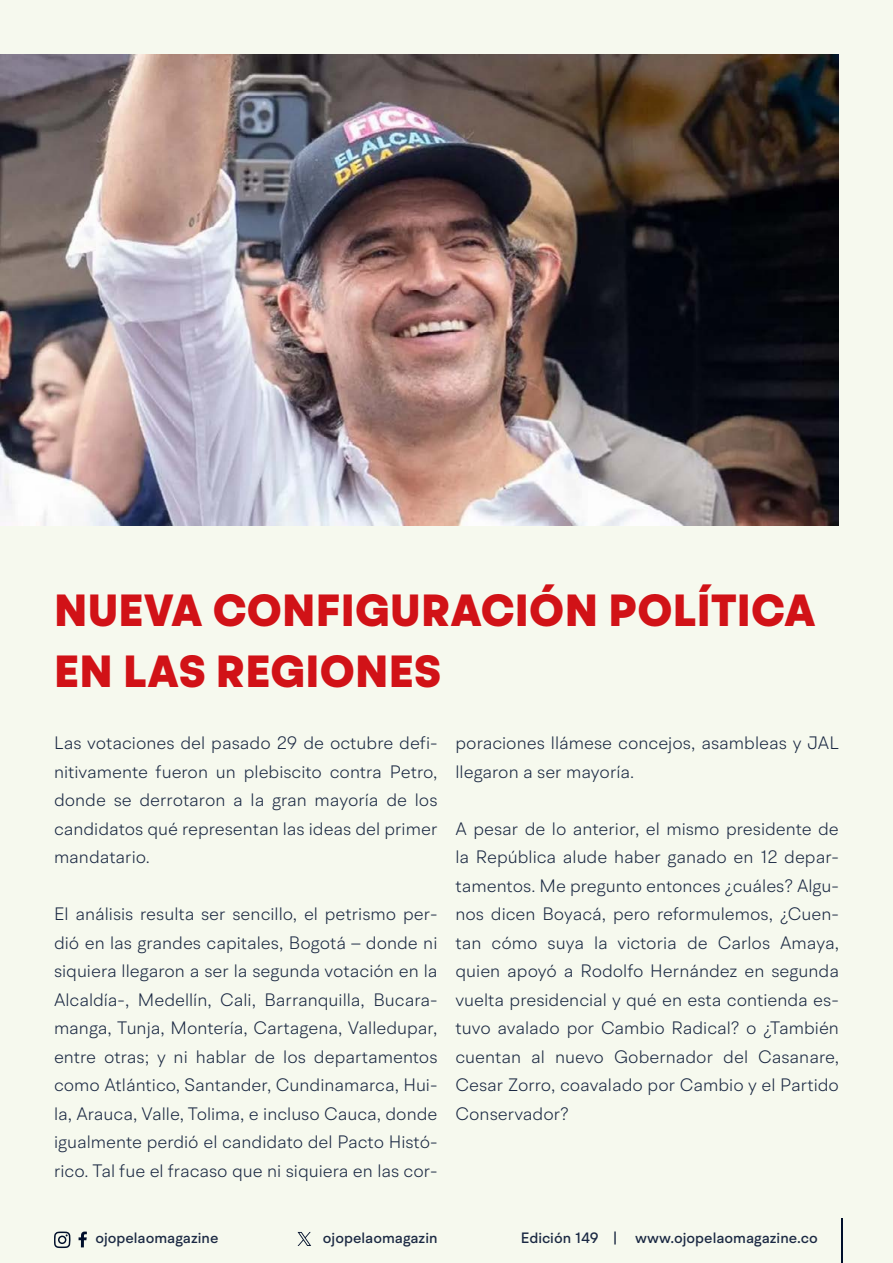
<style>
.page{position:relative;width:893px;height:1263px;background:#f6f9ee}
.page>*{position:absolute;margin:0;border:0;box-sizing:border-box;transform-origin:0 0}
.t1{font:900 45px/61.5px "BR Hendrix";letter-spacing:.005em;color:#d11217}
.t2{font:300 18px/28.5px "BR Hendrix";color:#1b2943;text-align:justify}
.t3{font:500 15px "BR Hendrix";color:#1b2943}
</style>
<div class="page">
<svg style="left:79px;top:1231px;width:8px;height:16px"></svg>
<svg style="left:54px;top:1231px;width:17px;height:17px"></svg>
<hr style="left:841px;top:1219px;width:1px;height:44px;background:#000f2b">
<svg style="left:298px;top:1232px;width:13px;height:14px"></svg>
<img style="left:0;top:54px;width:839px;height:472px">
<h1 class="t1" style="left:54px;top:581px;width:763px">NUEVA CONFIGURACIÓN POLÍTICA<br>EN LAS REGIONES</h1>
<p class="t2" style="left:54px;top:729px;width:385px">Las votaciones del pasado 29 de octubre defi&shy;nitivamente fueron un plebiscito contra Petro, donde se derrotaron a la gran mayoría de los candidatos qué representan las ideas del primer mandatario.</p>
<p class="t2" style="left:54px;top:900px;width:385px">El análisis resulta ser sencillo, el petrismo per&shy;dió en las grandes capitales, Bogotá – donde ni siquiera llegaron a ser la segunda votación en la Alcaldía-, Medellín, Cali, Barranquilla, Bucara&shy;manga, Tunja, Montería, Cartagena, Valledupar, entre otras; y ni hablar de los departamentos como Atlántico, Santander, Cundinamarca, Hui&shy;la, Arauca, Valle, Tolima, e incluso Cauca, donde igualmente perdió el candidato del Pacto Histó&shy;rico. Tal fue el fracaso que ni siquiera en las cor-</p>
<p class="t2" style="left:455px;top:729px;width:385px">poraciones llámese concejos, asambleas y JAL llegaron a ser mayoría.</p>
<p class="t2" style="left:455px;top:814px;width:385px">A pesar de lo anterior, el mismo presidente de la República alude haber ganado en 12 depar&shy;tamentos. Me pregunto entonces ¿cuáles? Algu&shy;nos dicen Boyacá, pero reformulemos, ¿Cuen&shy;tan cómo suya la victoria de Carlos Amaya, quien apoyó a Rodolfo Hernández en segunda vuelta presidencial y qué en esta contienda es&shy;tuvo avalado por Cambio Radical? o ¿También cuentan al nuevo Gobernador del Casanare, Cesar Zorro, coavalado por Cambio y el Partido Conservador?</p>
<p class="t3" style="left:95px;top:1229px;width:125px">ojopelaomagazine</p>
<p class="t3" style="left:323px;top:1229px;width:116px">ojopelaomagazin</p>
<p class="t3" style="left:521px;top:1229px;width:298px">Edición 149 | www.ojopelaomagazine.co</p>
</div>
